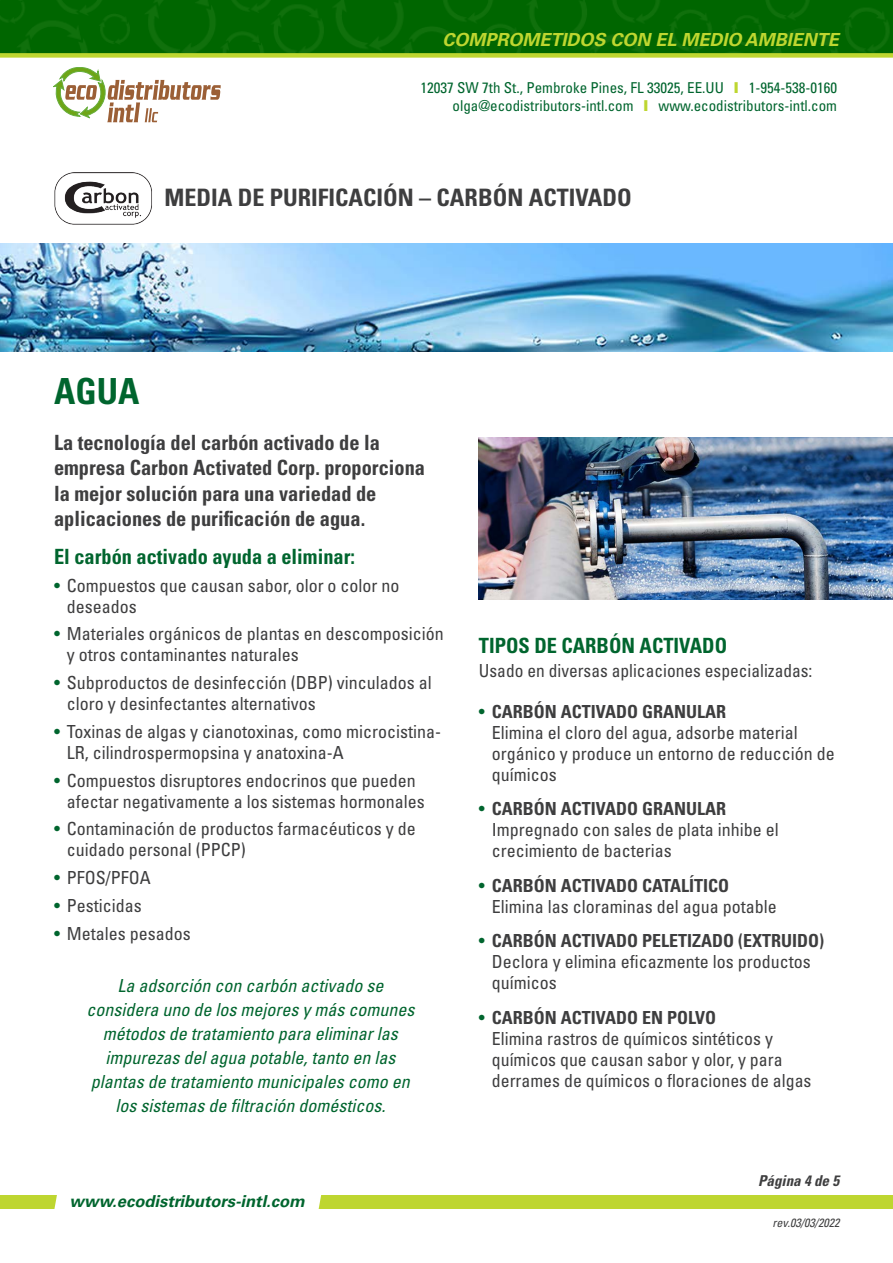
<style>
.page{position:relative;width:893px;height:1263px;background:#fff}
.page>*{position:absolute;margin:0;border:0;box-sizing:border-box;transform-origin:0 0}
.t1{font:700 condensed 36px "Univers LT Std";color:#00652e}
.t2{font:700 condensed 24px "Univers LT Std";color:#3e3e3f}
.t3{font:700 condensed 21px/25.5px "Univers LT Std";color:#3e3e3f}
.t4{font:700 condensed 21px "Univers LT Std";color:#00652e}
.t5{font:condensed 18px/21px "Univers LT Std";color:#3e3e3f}
.t6{font:italic condensed 18px/24px "Univers LT Std";color:#00652e;text-align:center}
.t7{font:italic 700 18px "Univers LT Std";color:#bed630}
.t8{font:italic 700 16.5px "Univers LT Std";color:#00652e}
.t9{font:condensed 15px/18px "Univers LT Std";color:#00652e;text-align:right}
.t10{font:italic 700 condensed 15px "Univers LT Std";color:#3e3e3f}
.t11{font:italic condensed 12px "Univers LT Std";color:#3e3e3f}
.s1{font-weight:900;font-stretch:normal;color:#bed630}
.s2{color:#00652e}
.s3{font-weight:700}
</style>
<div class="page">
<div style="left:0;top:1195px;width:893px;height:13px;background:#bed630"></div>
<div style="left:53px;top:1195px;width:270px;height:14px;background:#fff"></div>
<img style="left:0;top:0;width:893px;height:53px">
<div style="left:0;top:53px;width:893px;height:5px;background:#bed630"></div>
<svg style="left:53px;top:67px;width:168px;height:55px"></svg>
<img style="left:0;top:244px;width:893px;height:108px">
<img style="left:54px;top:173px;width:98px;height:51px">
<img style="left:479px;top:438px;width:414px;height:162px">
<p class="t7" style="left:443px;top:29px;width:398px">COMPROMETIDOS CON EL MEDIO AMBIENTE</p>
<p class="t9" style="left:421px;top:78px;width:418px">12037 SW 7th St., Pembroke Pines, FL 33025, EE.UU <span class="s1">I</span> 1-954-538-0160 olga@ecodistributors-intl.com <span class="s1">I</span> www.ecodistributors-intl.com</p>
<p class="t2" style="left:165px;top:183px;width:469px">MEDIA DE PURIFICACIÓN – CARBÓN ACTIVADO</p>
<p class="t1" style="left:54px;top:369px;width:87px">AGUA</p>
<p class="t3" style="left:54px;top:430px;width:373px">La tecnología del carbón activado de la empresa Carbon Activated Corp. proporciona la mejor solución para una variedad de aplicaciones de purificación de agua.</p>
<p class="t4" style="left:54px;top:543px;width:302px">El carbón activado ayuda a eliminar:</p>
<p class="t5" style="left:67px;top:574px;width:334px;text-indent:-13px"><span class="s2">•</span> Compuestos que causan sabor, olor o color no deseados</p>
<p class="t5" style="left:67px;top:623px;width:378px;text-indent:-13px"><span class="s2">•</span> Materiales orgánicos de plantas en descomposición y otros contaminantes naturales</p>
<p class="t5" style="left:67px;top:672px;width:366px;text-indent:-13px"><span class="s2">•</span> Subproductos de desinfección (DBP) vinculados al cloro y desinfectantes alternativos</p>
<p class="t5" style="left:67px;top:721px;width:376px;text-indent:-13px"><span class="s2">•</span> Toxinas de algas y cianotoxinas, como microcistina-<br>LR, cilindrospermopsina y anatoxina-A</p>
<p class="t5" style="left:67px;top:769px;width:359px;text-indent:-13px"><span class="s2">•</span> Compuestos disruptores endocrinos que pueden afectar negativamente a los sistemas hormonales</p>
<p class="t5" style="left:67px;top:818px;width:350px;text-indent:-13px"><span class="s2">•</span> Contaminación de productos farmacéuticos y de cuidado personal (PPCP)</p>
<p class="t5" style="left:54px;top:867px;width:98px"><span class="s2">•</span> PFOS/PFOA</p>
<p class="t5" style="left:54px;top:895px;width:89px"><span class="s2">•</span> Pesticidas</p>
<p class="t5" style="left:54px;top:922px;width:138px"><span class="s2">•</span> Metales pesados</p>
<p class="t6" style="left:86px;top:973px;width:329px">La adsorción con carbón activado se considera uno de los mejores y más comunes métodos de tratamiento para eliminar las impurezas del agua potable, tanto en las plantas de tratamiento municipales como en los sistemas de filtración domésticos.</p>
<p class="t8" style="left:70px;top:1192px;width:237px">www.ecodistributors-intl.com</p>
<p class="t4" style="left:479px;top:632px;width:250px">TIPOS DE CARBÓN ACTIVADO</p>
<p class="t5" style="left:479px;top:659px;width:335px">Usado en diversas aplicaciones especializadas:</p>
<p class="t5" style="left:492px;top:701px;width:344px;text-indent:-13px"><span class="s2">•</span> <span class="s3">CARBÓN ACTIVADO GRANULAR<br></span>Elimina el cloro del agua, adsorbe material orgánico y produce un entorno de reducción de químicos</p>
<p class="t5" style="left:492px;top:798px;width:288px;text-indent:-13px"><span class="s2">•</span> <span class="s3">CARBÓN ACTIVADO GRANULAR<br></span>Impregnado con sales de plata inhibe el crecimiento de bacterias</p>
<p class="t5" style="left:492px;top:875px;width:286px;text-indent:-13px"><span class="s2">•</span> <span class="s3">CARBÓN ACTIVADO CATALÍTICO<br></span>Elimina las cloraminas del agua potable</p>
<p class="t5" style="left:492px;top:930px;width:334px;text-indent:-13px"><span class="s2">•</span> <span class="s3">CARBÓN ACTIVADO PELETIZADO (EXTRUIDO)<br></span>Declora y elimina eficazmente los productos químicos</p>
<p class="t5" style="left:492px;top:1007px;width:321px;text-indent:-13px"><span class="s2">•</span> <span class="s3">CARBÓN ACTIVADO EN POLVO<br></span>Elimina rastros de químicos sintéticos y químicos que causan sabor y olor, y para derrames de químicos o floraciones de algas</p>
<p class="t10" style="left:758px;top:1171px;width:82px">Página 4 de 5</p>
<p class="t11" style="left:772px;top:1215px;width:68px">rev.03/03/2022</p>
</div>
